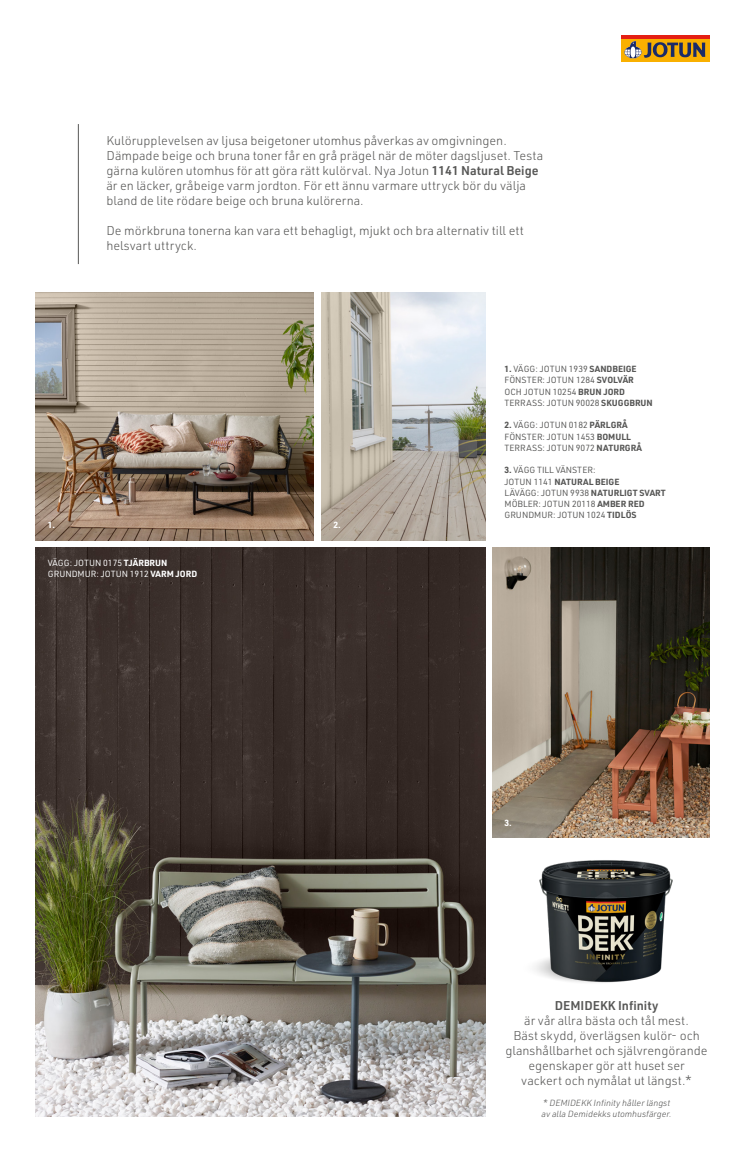
<style>
.page{position:relative;width:745px;height:1152px;background:#fff}
.page>*{position:absolute;margin:0;border:0;box-sizing:border-box;transform-origin:0 0}
.t1{font:300 12.5px/15px "URWDIN";color:#575756}
.t2{font:8.75px/11.2px "URWDIN";color:#575756}
.t3{font:italic 300 8.75px/10.5px "URWDIN";color:#575756}
.t4{font:8.75px "URWDIN";color:#fff}
.t5{font:700 8.75px "URWDIN";color:#fff}
.s1{font-weight:600}
.s2{font-weight:700}
</style>
<div class="page">
<img style="left:35px;top:547px;width:449px;height:569px">
<img style="left:35px;top:292px;width:279px;height:248px">
<img style="left:321px;top:292px;width:163px;height:248px">
<img style="left:492px;top:547px;width:217px;height:291px">
<div style="left:620px;top:39px;width:89px;height:22px;background:#f9b000"></div>
<hr style="left:620px;top:35px;width:89px;height:4px;background:#e41f13">
<svg style="left:624px;top:41px;width:80px;height:17px"></svg>
<hr style="left:78px;top:124px;width:1px;height:140px;background:#575756">
<img style="left:535px;top:860px;width:138px;height:123px">
<p class="t1" style="left:106px;top:133px;width:438px">Kulörupplevelsen av ljusa beigetoner utomhus påverkas av omgivningen.<br>Dämpade beige och bruna toner får en grå prägel när de möter dagsljuset. Testa gärna kulören utomhus för att göra rätt kulörval. Nya Jotun <span class="s1">1141 Natural Beige </span>är en läcker, gråbeige varm jordton. För ett ännu varmare uttryck bör du välja bland de lite rödare beige och bruna kulörerna.</p>
<p class="t1" style="left:106px;top:223px;width:418px">De mörkbruna tonerna kan vara ett behagligt, mjukt och bra alternativ till ett helsvart uttryck.</p>
<p class="t5" style="left:48px;top:519px;width:9px">1.</p>
<p class="t4" style="left:48px;top:557px;width:121px">VÄGG: JOTUN 0175 <span class="s2">TJÄRBRUN</span></p>
<p class="t4" style="left:48px;top:568px;width:151px">GRUNDMUR: JOTUN 1912 <span class="s2">VARM JORD</span></p>
<p class="t5" style="left:333px;top:519px;width:9px">2.</p>
<p class="t2" style="left:504px;top:363px;width:134px"><span class="s2">1.</span> VÄGG: JOTUN 1939 <span class="s2">SANDBEIGE</span></p>
<p class="t2" style="left:504px;top:374px;width:131px">FÖNSTER: JOTUN 1284 <span class="s2">SVOLVÄR<br></span>OCH JOTUN 10254 <span class="s2">BRUN JORD</span></p>
<p class="t2" style="left:504px;top:397px;width:150px">TERRASS: JOTUN 90028 <span class="s2">SKUGGBRUN</span></p>
<p class="t2" style="left:504px;top:419px;width:124px"><span class="s2">2.</span> VÄGG: JOTUN 0182 <span class="s2">PÄRLGRÅ</span></p>
<p class="t2" style="left:504px;top:430px;width:128px">FÖNSTER: JOTUN 1453 <span class="s2">BOMULL</span></p>
<p class="t2" style="left:504px;top:442px;width:139px">TERRASS: JOTUN 9072 <span class="s2">NATURGRÅ</span></p>
<p class="t2" style="left:504px;top:464px;width:116px"><span class="s2">3.</span> VÄGG TILL VÄNSTER:<br>JOTUN 1141 <span class="s2">NATURAL BEIGE</span></p>
<p class="t2" style="left:504px;top:487px;width:163px">LÄVÄGG: JOTUN 9938 <span class="s2">NATURLIGT SVART</span></p>
<p class="t2" style="left:504px;top:498px;width:141px">MÖBLER: JOTUN 20118 <span class="s2">AMBER RED</span></p>
<p class="t2" style="left:504px;top:509px;width:133px">GRUNDMUR: JOTUN 1024 <span class="s2">TIDLÖS</span></p>
<p class="t5" style="left:504px;top:816px;width:9px">3.</p>
<p class="t1" style="left:505px;top:998px;width:203px;text-align:center"><span class="s1">DEMIDEKK Infinity<br></span>är vår allra bästa och tål mest.<br>Bäst skydd, överlägsen kulör- och glanshållbarhet och självrengörande egenskaper gör att huset ser<br>vackert och nymålat ut längst.*</p>
<p class="t3" style="left:541px;top:1097px;width:131px">* DEMIDEKK Infinity håller längst av alla Demidekks utomhusfärger.</p>
</div>
